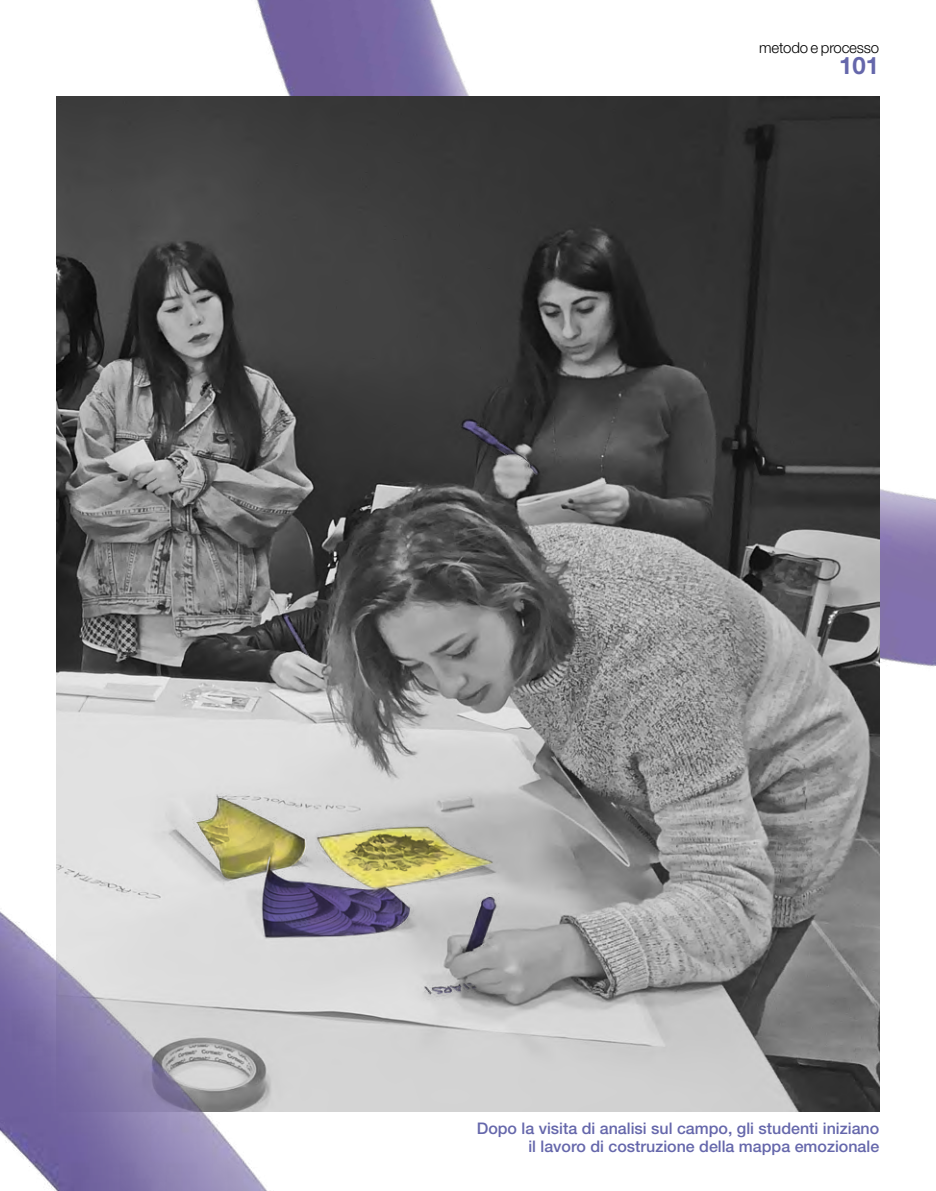
<style>
.page{position:relative;width:936px;height:1191px;background:#fff}
.page>*{position:absolute;margin:0;border:0;box-sizing:border-box;transform-origin:0 0}
.t1{font:700 24px "Helvetica Neue LT Pro";color:#6567ab}
.t2{font:500 16px/18px "Helvetica Neue LT Pro";color:#6567ab;text-align:right}
.t3{font:300 15px "Helvetica Neue LT Pro";letter-spacing:-.015em;color:#000}
</style>
<div class="page">
<img style="left:256px;top:0;width:679px;height:683px">
<img style="left:57px;top:96px;width:822px;height:1015px">
<img style="left:0;top:152px;width:277px;height:1039px">
<p class="t3" style="left:759px;top:38px;width:122px">metodo e processo</p>
<h1 class="t1" style="left:839px;top:50px;width:42px">101</h1>
<p class="t2" style="left:476px;top:1119px;width:404px">Dopo la visita di analisi sul campo, gli studenti iniziano il lavoro di costruzione della mappa emozionale</p>
</div>
